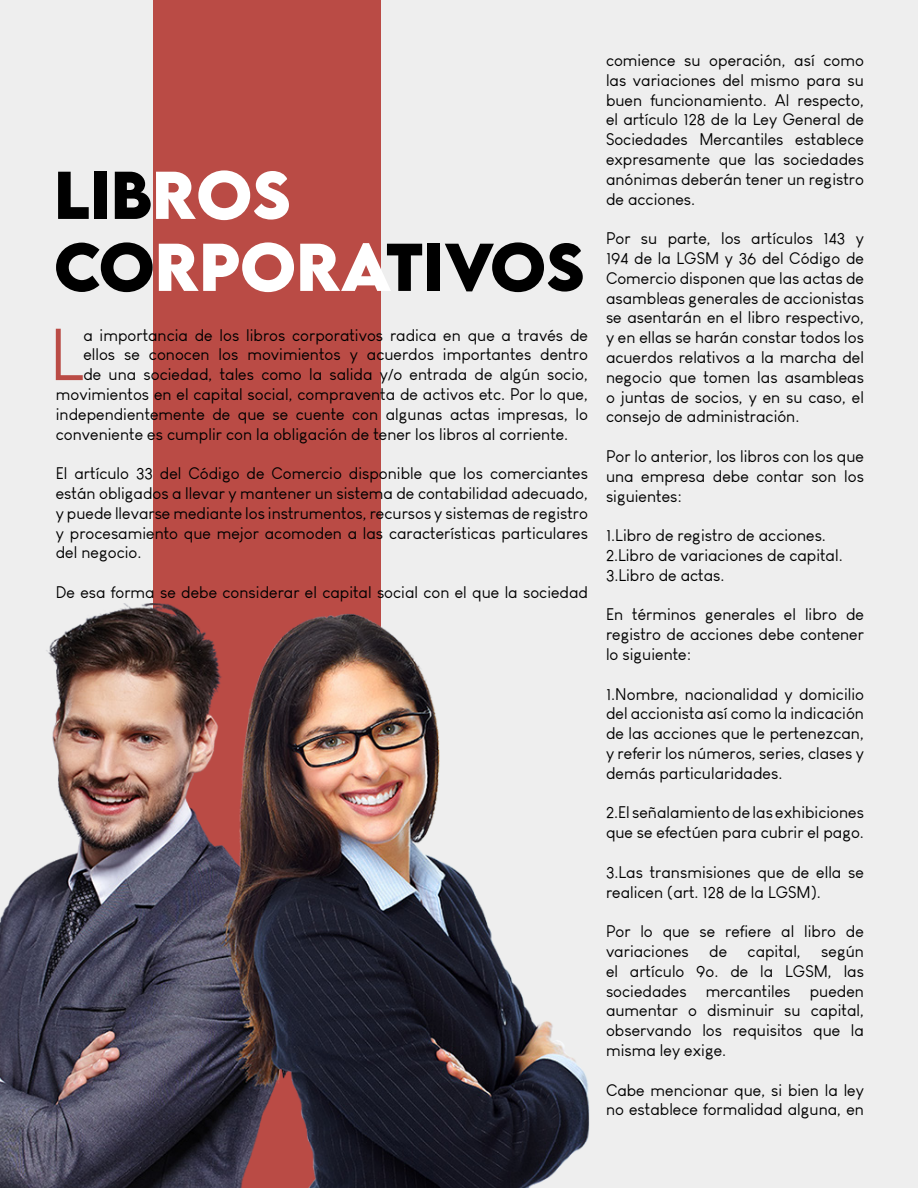
<style>
.page{position:relative;width:918px;height:1188px;background:#eee}
.page>*{position:absolute;margin:0;border:0;box-sizing:border-box;transform-origin:0 0}
.t1{font:71.85px "Louis George Cafe";color:#ba4b45}
.t2{font:700 60px/72px "LEMONMILK";color:#000}
.t3{font:16.5px/19.8px "Louis George Cafe";color:#000;text-align:justify}
.s1{color:#fff}
</style>
<div class="page">
<div style="left:153px;top:0;width:228px;height:1188px;background:#ba4b45"></div>
<img style="left:0;top:603px;width:590px;height:585px">
<p class="t2" style="left:54px;top:160px;width:532px">LIB<span class="s1">ROS<br></span>CO<span class="s1">RPORA</span>TIVOS</p>
<p class="t1" style="left:50px;top:312px;width:35px">L</p>
<p class="t3" style="left:83px;top:325px;width:506px">a importancia de los libros corporativos radica en que a través de</p>
<p class="t3" style="left:83px;top:345px;width:506px">ellos se conocen los movimientos y acuerdos importantes dentro</p>
<p class="t3" style="left:83px;top:364px;width:506px">de una sociedad, tales como la salida y/o entrada de algún socio,</p>
<p class="t3" style="left:56px;top:384px;width:534px">movimientos en el capital social, compraventa de activos etc. Por lo que,</p>
<p class="t3" style="left:56px;top:404px;width:534px">independientemente de que se cuente con algunas actas impresas, lo</p>
<p class="t3" style="left:56px;top:424px;width:514px">conveniente es cumplir con la obligación de tener los libros al corriente.</p>
<p class="t3" style="left:56px;top:463px;width:534px">El artículo 33 del Código de Comercio disponible que los comerciantes están obligados a llevar y mantener un sistema de contabilidad adecuado, y puede llevarse mediante los instrumentos, recursos y sistemas de registro y procesamiento que mejor acomoden a las características particulares del negocio.</p>
<p class="t3" style="left:56px;top:582px;width:534px">De esa forma se debe considerar el capital social con el que la sociedad</p>
<p class="t3" style="left:606px;top:50px;width:260px">comience su operación, así como las variaciones del mismo para su buen funcionamiento. Al respecto, el artículo 128 de la Ley General de Sociedades Mercantiles establece expresamente que las sociedades anónimas deberán tener un registro de acciones.</p>
<p class="t3" style="left:606px;top:229px;width:260px">Por su parte, los artículos 143 y 194 de la LGSM y 36 del Código de Comercio disponen que las actas de asambleas generales de accionistas se asentarán en el libro respectivo, y en ellas se harán constar todos los acuerdos relativos a la marcha del negocio que tomen las asambleas o juntas de socios, y en su caso, el consejo de administración.</p>
<p class="t3" style="left:606px;top:446px;width:260px">Por lo anterior, los libros con los que una empresa debe contar son los siguientes:</p>
<p class="t3" style="left:606px;top:526px;width:222px">1.Libro de registro de acciones.</p>
<p class="t3" style="left:606px;top:545px;width:238px">2.Libro de variaciones de capital.</p>
<p class="t3" style="left:606px;top:565px;width:120px">3.Libro de actas.</p>
<p class="t3" style="left:606px;top:605px;width:260px">En términos generales el libro de registro de acciones debe contener lo siguiente:</p>
<p class="t3" style="left:606px;top:684px;width:260px">1.Nombre, nacionalidad y domicilio del accionista así como la indicación de las acciones que le pertenezcan, y referir los números, series, clases y demás particularidades.</p>
<p class="t3" style="left:606px;top:803px;width:260px">2.El señalamiento de las exhibiciones que se efectúen para cubrir el pago.</p>
<p class="t3" style="left:606px;top:862px;width:260px">3.Las transmisiones que de ella se realicen (art. 128 de la LGSM).</p>
<p class="t3" style="left:606px;top:922px;width:260px">Por lo que se refiere al libro de variaciones de capital, según el artículo 9o. de la LGSM, las sociedades mercantiles pueden aumentar o disminuir su capital, observando los requisitos que la misma ley exige.</p>
<p class="t3" style="left:606px;top:1080px;width:260px">Cabe mencionar que, si bien la ley no establece formalidad alguna, en</p>
</div>
